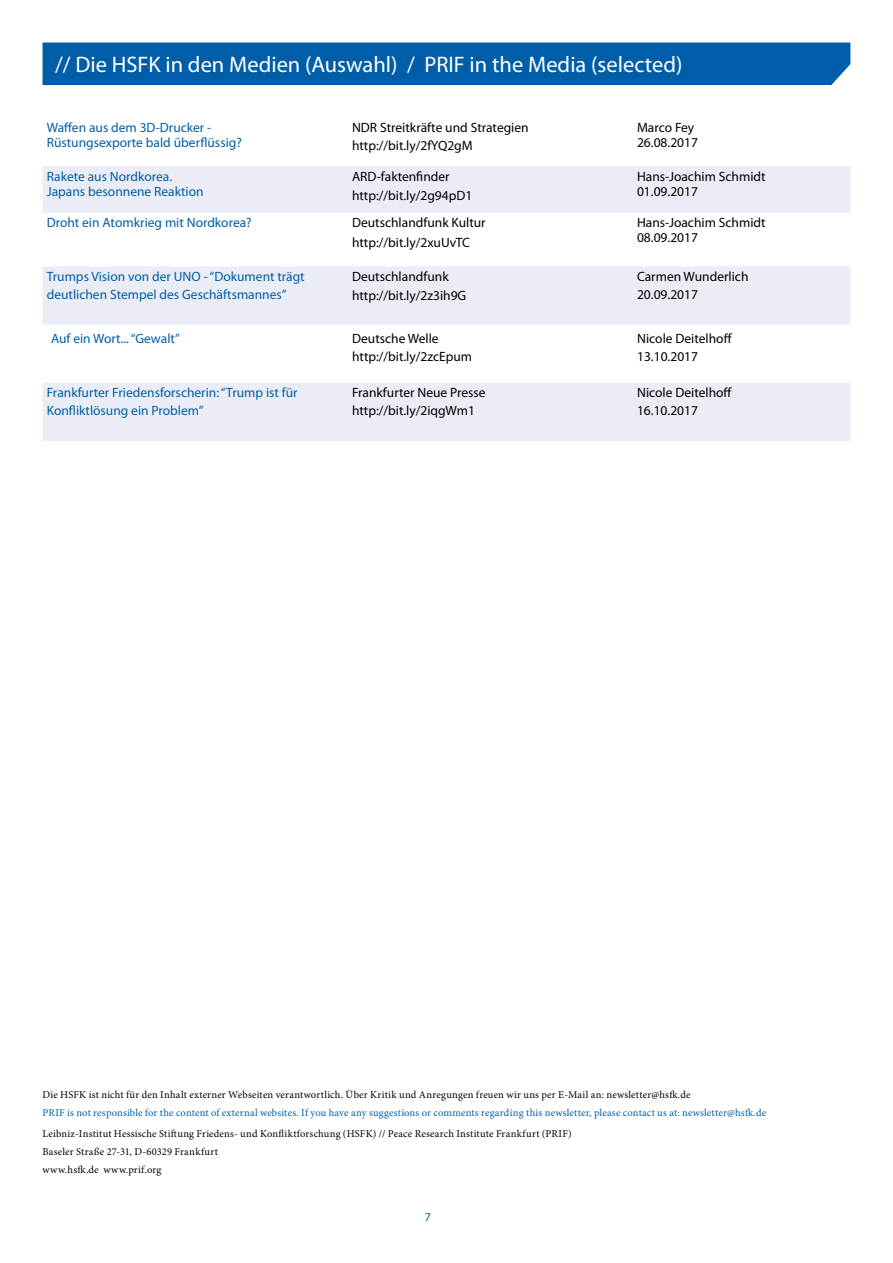
<style>
.page{position:relative;width:893px;height:1263px;background:#fff}
.page>*{position:absolute;margin:0;border:0;box-sizing:border-box;transform-origin:0 0}
.t1{font:22.5px "Myriad Pro";color:#fff}
.t2{font:13.5px/18px "Myriad Pro";color:#000}
.t3{font:13.5px/15px "Myriad Pro";color:#005ea8}
.t4{font:12px "Myriad Pro";color:#005ea8}
.t5{font:10.5px/18px "Minion Pro";letter-spacing:.02em;color:#000}
.t6{font:10.5px "Minion Pro";letter-spacing:.015em;color:#005ea8}
</style>
<div class="page">
<svg style="left:43px;top:166px;width:807px;height:275px;fill:#eaedf6"></svg>
<svg style="left:47px;top:329px;width:803px;height:45px"></svg>
<div style="left:43px;top:43px;width:807px;height:42px;background:#005ea8"></div>
<h1 class="t1" style="left:55px;top:51px;width:629px">// Die HSFK in den Medien (Auswahl) / PRIF in the Media (selected)</h1>
<p class="t3" style="left:47px;top:120px;width:197px">Waffen aus dem 3D-Drucker -<br>Rüstungsexporte bald überflüssig?</p>
<p class="t2" style="left:352px;top:119px;width:178px">NDR Streitkräfte und Strategien http://bit.ly/2fYQ2gM</p>
<p class="t2" style="left:637px;top:120px;width:62px;line-height:15px">Marco Fey<br>26.08.2017</p>
<p class="t3" style="left:47px;top:168px;width:158px">Rakete aus Nordkorea.<br>Japans besonnene Reaktion</p>
<p class="t2" style="left:352px;top:166px;width:122px;line-height:19.2px">ARD-faktenfinder http://bit.ly/2g94pD1</p>
<p class="t2" style="left:637px;top:168px;width:130px;line-height:15px">Hans-Joachim Schmidt<br>01.09.2017</p>
<p class="t3" style="left:47px;top:215px;width:206px">Droht ein Atomkrieg mit Nordkorea?</p>
<p class="t2" style="left:352px;top:213px;width:135px;line-height:19.2px">Deutschlandfunk Kultur http://bit.ly/2xuUvTC</p>
<p class="t2" style="left:637px;top:215px;width:130px;line-height:15px">Hans-Joachim Schmidt<br>08.09.2017</p>
<p class="t3" style="left:47px;top:267px;width:259px;line-height:18px">Trumps Vision von der UNO - “Dokument trägt deutlichen Stempel des Geschäftsmannes”</p>
<p class="t2" style="left:352px;top:266px;width:116px;line-height:19.2px">Deutschlandfunk http://bit.ly/2z3ih9G</p>
<p class="t2" style="left:637px;top:267px;width:113px">Carmen Wunderlich<br>20.09.2017</p>
<p class="t3" style="left:51px;top:331px;width:131px">Auf ein Wort... “Gewalt”</p>
<p class="t2" style="left:352px;top:330px;width:122px">Deutsche Welle http://bit.ly/2zcEpum</p>
<p class="t2" style="left:637px;top:330px;width:96px">Nicole Deitelhoff<br>13.10.2017</p>
<p class="t3" style="left:47px;top:383px;width:252px;line-height:18px">Frankfurter Friedensforscherin: “Trump ist für<br>Konfliktlösung ein Problem”</p>
<p class="t2" style="left:352px;top:383px;width:135px">Frankfurter Neue Presse http://bit.ly/2iqgWm1</p>
<p class="t2" style="left:637px;top:383px;width:96px">Nicole Deitelhoff<br>16.10.2017</p>
<p class="t5" style="left:43px;top:1086px;width:650px">Die HSFK ist nicht für den Inhalt externer Webseiten verantwortlich. Über Kritik und Anregungen freuen wir uns per E-Mail an: newsletter@hsfk.de</p>
<p class="t6" style="left:43px;top:1106px;width:725px">PRIF is not responsible for the content of external websites. If you have any suggestions or comments regarding this newsletter, please contact us at: newsletter@hsfk.de</p>
<p class="t5" style="left:43px;top:1125px;width:531px">Leibniz-Institut Hessische Stiftung Friedens- und Konfliktforschung (HSFK) // Peace Research Institute Frankfurt (PRIF)<br>Baseler Straße 27-31, D-60329 Frankfurt<br>www.hsfk.de www.prif.org</p>
<p class="t4" style="left:425px;top:1209px;width:8px">7</p>
</div>
